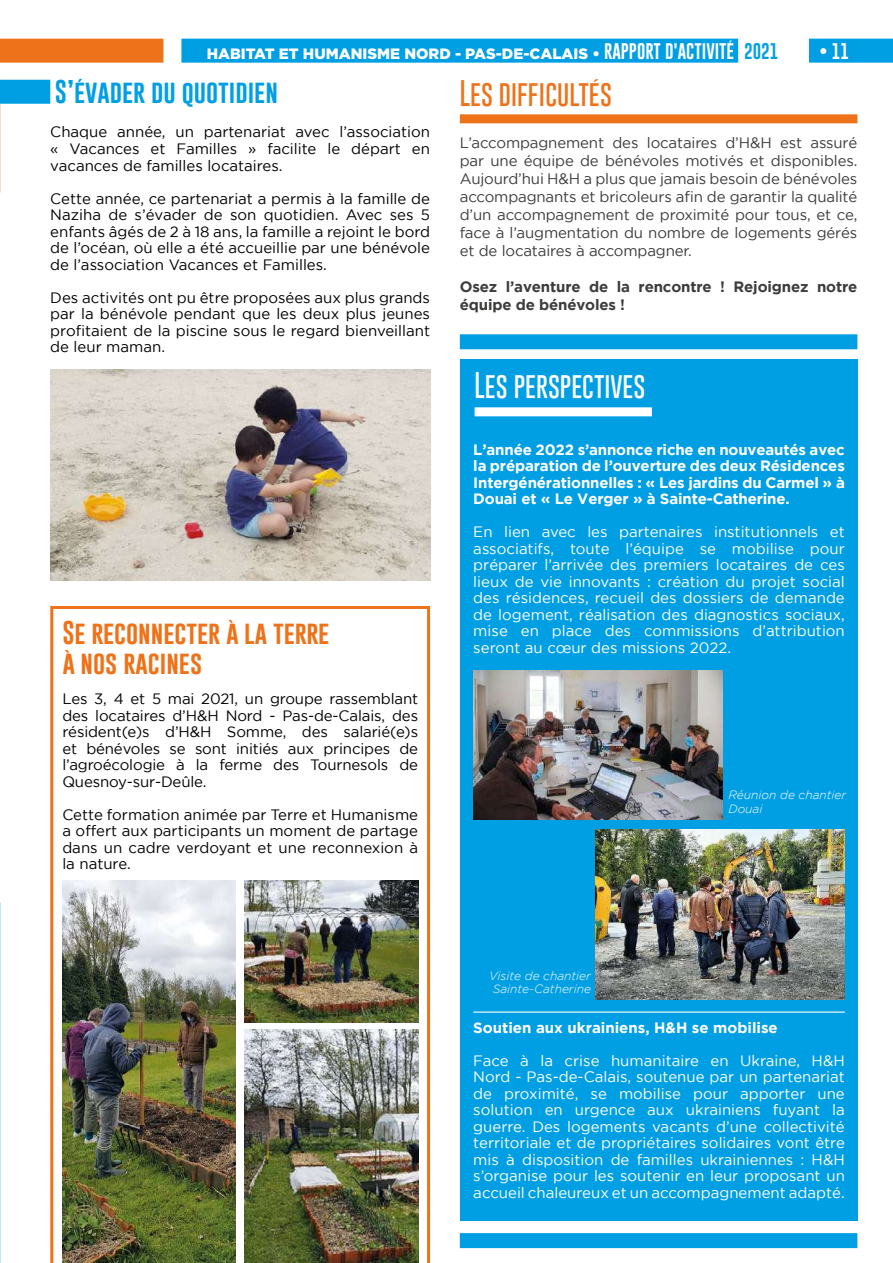
<style>
.page{position:relative;width:893px;height:1263px;background:#fff}
.page>*{position:absolute;margin:0;border:0;box-sizing:border-box;transform-origin:0 0}
.t1{font:100 27px "Gobold";color:#fff;scale:.9 1}
.t2{font:100 27px "Gobold";color:#ee7219;scale:.9 1}
.t3{font:24px/30px "Gobold";color:#ee7219}
.t4{font:24px "Gobold";color:#009fe3}
.t5{font:16.5px "Gobold";color:#fff}
.t6{font:15px/16.5px "Gotham";color:#000;text-align:justify}
.t7{font:15px/16.5px "Gotham";color:#fff;text-align:justify}
.t8{font:15px/18px "Gotham";letter-spacing:-.01em;color:#3c3c3b;text-align:justify}
.t9{font:700 15px/16.5px "Gotham";letter-spacing:-.01em;color:#fff;text-align:justify}
.t10{font:700 15px/18px "Gotham";letter-spacing:-.01em;color:#3c3c3b}
.t11{font:900 15px "Gotham";color:#fff}
.t12{font:italic 300 12px/13.5px "Gotham";color:#fff}
.s1{font-family:"Gobold";font-weight:400;font-size:16.5px}
.s2{font-family:"Gobold";font-weight:400;font-size:16.5px;color:#009fe3}
</style>
<div class="page">
<div style="left:0;top:39px;width:163px;height:24px;background:#ee7219"></div>
<div style="left:181px;top:39px;width:557px;height:24px;background:#009fe3"></div>
<div style="left:809px;top:39px;width:84px;height:24px;background:#009fe3"></div>
<img style="left:50px;top:369px;width:380px;height:211px">
<div style="left:460px;top:114px;width:397px;height:9px;background:#ee7219"></div>
<div style="left:0;top:80px;width:50px;height:24px;background:#009fe3"></div>
<div style="left:460px;top:1233px;width:397px;height:15px;background:#009fe3"></div>
<div style="left:460px;top:334px;width:397px;height:15px;background:#009fe3"></div>
<div style="left:460px;top:359px;width:397px;height:861px;background:#009fe3"></div>
<div style="left:475px;top:407px;width:177px;height:9px;background:#fff"></div>
<img style="left:473px;top:670px;width:250px;height:150px">
<img style="left:595px;top:829px;width:250px;height:171px">
<hr style="left:473px;top:1011px;width:372px;height:2px;background:#fff">
<img style="left:50px;top:606px;width:380px;height:657px">
<p class="t11" style="left:207px;top:45px;width:573px">HABITAT ET HUMANISME NORD - PAS-DE-CALAIS • <span class="s1">RAPPORT D'ACTIVITÉ</span> <span class="s2">2021</span></p>
<p class="t5" style="left:820px;top:40px;width:31px">• 11</p>
<h1 class="t2" style="left:460px;top:76px;width:171px">Les difficultés</h1>
<p class="t8" style="left:460px;top:134px;width:399px">L’accompagnement des locataires d’H&amp;H est assuré par une équipe de bénévoles motivés et disponibles.<br>Aujourd’hui H&amp;H a plus que jamais besoin de bénévoles accompagnants et bricoleurs afin de garantir la qualité d’un accompagnement de proximité pour tous, et ce, face à l’augmentation du nombre de logements gérés et de locataires à accompagner.</p>
<p class="t10" style="left:460px;top:277px;width:399px">Osez l’aventure de la rencontre ! Rejoignez notre équipe de bénévoles !</p>
<h2 class="t4" style="left:55px;top:76px;width:224px">S’évader du quotidien</h2>
<p class="t6" style="left:50px;top:124px;width:381px">Chaque année, un partenariat avec l’association « Vacances et Familles » facilite le départ en vacances de familles locataires.</p>
<p class="t6" style="left:50px;top:190px;width:381px">Cette année, ce partenariat a permis à la famille de Naziha de s’évader de son quotidien. Avec ses 5 enfants âgés de 2 à 18 ans, la famille a rejoint le bord de l’océan, où elle a été accueillie par une bénévole de l’association Vacances et Familles.</p>
<p class="t6" style="left:50px;top:289px;width:381px">Des activités ont pu être proposées aux plus grands par la bénévole pendant que les deux plus jeunes profitaient de la piscine sous le regard bienveillant de leur maman.</p>
<h2 class="t3" style="left:62px;top:618px;width:268px">Se reconnecter à la terre à nos racines</h2>
<p class="t6" style="left:62px;top:690px;width:357px">Les 3, 4 et 5 mai 2021, un groupe rassemblant des locataires d’H&amp;H Nord - Pas-de-Calais, des résident(e)s d’H&amp;H Somme, des salarié(e)s et bénévoles se sont initiés aux principes de l’agroécologie à la ferme des Tournesols de Quesnoy-sur-Deûle.</p>
<p class="t6" style="left:62px;top:806px;width:357px">Cette formation animée par Terre et Humanisme a offert aux participants un moment de partage dans un cadre verdoyant et une reconnexion à la nature.</p>
<h1 class="t1" style="left:475px;top:368px;width:191px">Les perspectives</h1>
<p class="t9" style="left:473px;top:441px;width:373px">L’année 2022 s’annonce riche en nouveautés avec la préparation de l’ouverture des deux Résidences Intergénérationnelles : « Les jardins du Carmel » à Douai et « Le Verger » à Sainte-Catherine.</p>
<p class="t7" style="left:473px;top:524px;width:373px">En lien avec les partenaires institutionnels et associatifs, toute l’équipe se mobilise pour préparer l’arrivée des premiers locataires de ces lieux de vie innovants : création du projet social des résidences, recueil des dossiers de demande de logement, réalisation des diagnostics sociaux, mise en place des commissions d’attribution seront au cœur des missions 2022.</p>
<p class="t12" style="left:489px;top:969px;width:104px;text-align:center">Visite de chantier<br>Sainte-Catherine</p>
<p class="t12" style="left:728px;top:788px;width:119px">Réunion de chantier<br>Douai</p>
<p class="t9" style="left:473px;top:1018px;width:306px">Soutien aux ukrainiens, H&amp;H se mobilise</p>
<p class="t7" style="left:473px;top:1052px;width:373px">Face à la crise humanitaire en Ukraine, H&amp;H Nord - Pas-de-Calais, soutenue par un partenariat de proximité, se mobilise pour apporter une solution en urgence aux ukrainiens fuyant la guerre. Des logements vacants d’une collectivité territoriale et de propriétaires solidaires vont être mis à disposition de familles ukrainiennes : H&amp;H s’organise pour les soutenir en leur proposant un accueil chaleureux et un accompagnement adapté.</p>
</div>
